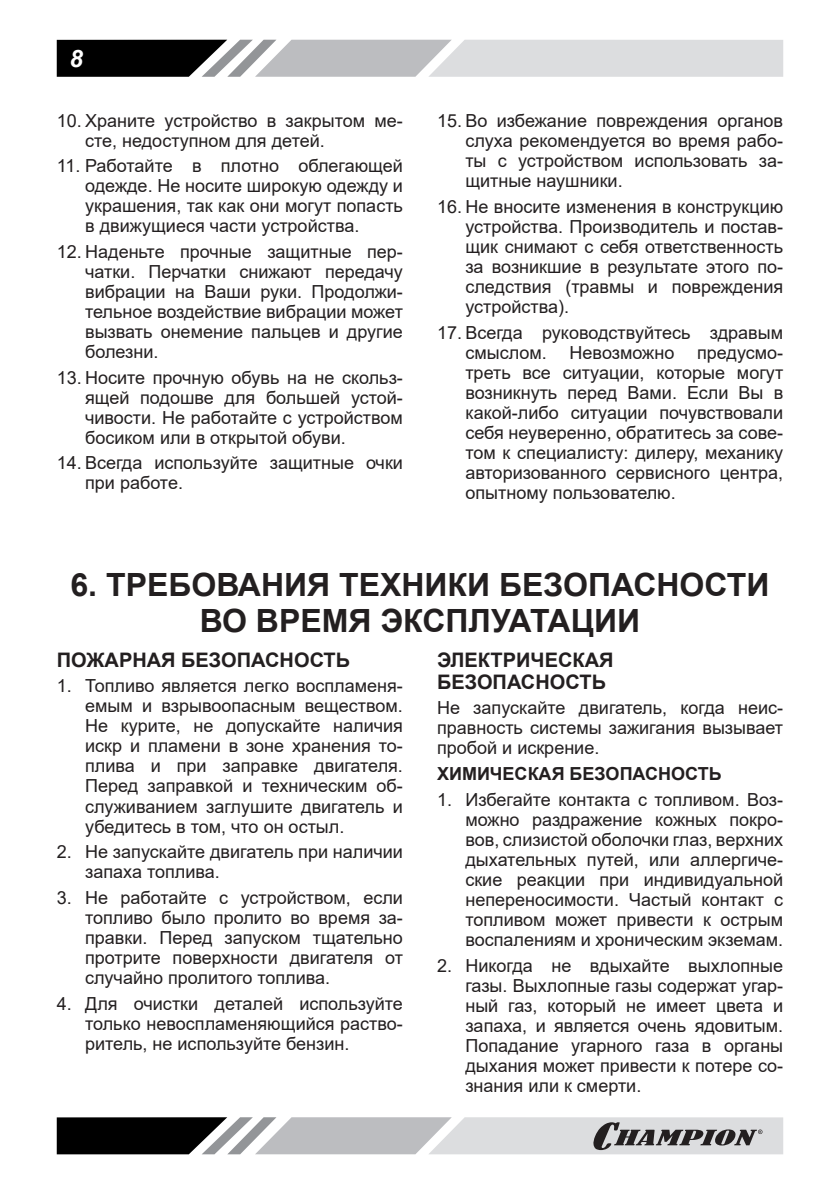
<style>
.page{position:relative;width:840px;height:1191px;background:#fff}
.page>*{position:absolute;margin:0;border:0;box-sizing:border-box;transform-origin:0 0}
.t1{font:700 32px/36px "Arial";color:#231f20;text-align:center}
.t2{font:italic 700 24px "Arial";color:#fff}
.t3{font:700 20px/22px "Arial";color:#231f20}
.t4{font:18px/20px "Arial";color:#231f20;text-align:justify}
.t5{font:700 18px "Arial";color:#231f20}
</style>
<div class="page">
<svg style="left:57px;top:40px;width:725px;height:37px;background:#a7a8a9"></svg>
<svg style="left:57px;top:1117px;width:725px;height:37px;background:#9c9c9e"></svg>
<h2 class="t2" style="left:70px;top:42px;width:15px">8</h2>
<p class="t4" style="left:85px;top:110px;width:319px;text-indent:-28px">10. Храните устройство в закрытом ме&shy;сте, недоступном для детей.</p>
<p class="t4" style="left:85px;top:156px;width:319px;text-indent:-28px">11. Работайте в плотно облегающей одежде. Не носите широкую одежду и украшения, так как они могут попасть в движущиеся части устройства.</p>
<p class="t4" style="left:85px;top:241px;width:319px;text-indent:-28px">12. Наденьте прочные защитные пер&shy;чатки. Перчатки снижают передачу вибрации на Ваши руки. Продолжи&shy;тельное воздействие вибрации может вызвать онемение пальцев и другие болезни.</p>
<p class="t4" style="left:85px;top:367px;width:319px;text-indent:-28px">13. Носите прочную обувь на не скольз&shy;ящей подошве для большей устой&shy;чивости. Не работайте с устройством босиком или в открытой обуви.</p>
<p class="t4" style="left:85px;top:453px;width:319px;text-indent:-28px">14. Всегда используйте защитные очки при работе.</p>
<p class="t4" style="left:465px;top:111px;width:319px;text-indent:-28px">15. Во избежание повреждения органов слуха рекомендуется во время рабо&shy;ты с устройством использовать за&shy;щитные наушники.</p>
<p class="t4" style="left:465px;top:197px;width:319px;text-indent:-28px">16. Не вносите изменения в конструкцию устройства. Производитель и постав&shy;щик снимают с себя ответственность за возникшие в результате этого по&shy;следствия (травмы и повреждения устройства).</p>
<p class="t4" style="left:465px;top:322px;width:319px;text-indent:-28px">17. Всегда руководствуйтесь здравым смыслом.</p>
<p class="t4" style="left:569px;top:342px;width:106px">Невозможно</p>
<p class="t4" style="left:465px;top:342px;width:319px;text-indent:231px">предусмо&shy;треть все ситуации, которые могут возникнуть перед Вами. Если Вы в какой-либо ситуации почувствовали себя неуверенно, обратитесь за сове&shy;том к специалисту: дилеру, механику авторизованного сервисного центра, опытному пользователю.</p>
<h1 class="t1" style="left:70px;top:567px;width:700px">6. ТРЕБОВАНИЯ ТЕХНИКИ БЕЗОПАСНОСТИ<br>ВО ВРЕМЯ ЭКСПЛУАТАЦИИ</h1>
<p class="t3" style="left:57px;top:649px;width:295px">ПОЖАРНАЯ БЕЗОПАСНОСТЬ</p>
<p class="t4" style="left:85px;top:676px;width:319px;text-indent:-28px">1. Топливо является легко воспламеня&shy;емым и взрывоопасным веществом.<br>Не курите, не допускайте наличия искр и пламени в зоне хранения то&shy;плива и при заправке двигателя.<br>Перед заправкой и техническим об&shy;служиванием заглушите двигатель и убедитесь в том, что он остыл.</p>
<p class="t4" style="left:85px;top:841px;width:319px;text-indent:-28px">2. Не запускайте двигатель при наличии запаха топлива.</p>
<p class="t4" style="left:85px;top:887px;width:319px;text-indent:-28px">3. Не работайте с устройством, если топливо было пролито во время за&shy;правки. Перед запуском тщательно протрите поверхности двигателя от случайно пролитого топлива.</p>
<p class="t4" style="left:85px;top:993px;width:319px;text-indent:-28px">4. Для очистки деталей используйте только невоспламеняющийся раство&shy;ритель, не используйте бензин.</p>
<p class="t3" style="left:437px;top:649px;width:178px">ЭЛЕКТРИЧЕСКАЯ<br>БЕЗОПАСНОСТЬ</p>
<p class="t4" style="left:437px;top:698px;width:347px">Не запускайте двигатель, когда неис&shy;правность системы зажигания вызывает пробой и искрение.</p>
<p class="t5" style="left:437px;top:761px;width:286px">ХИМИЧЕСКАЯ БЕЗОПАСНОСТЬ</p>
<p class="t4" style="left:465px;top:789px;width:319px;text-indent:-28px">1. Избегайте контакта с топливом. Воз&shy;можно раздражение кожных покро&shy;вов, слизистой оболочки глаз, верхних дыхательных путей, или аллергиче&shy;ские реакции при индивидуальной непереносимости. Частый контакт с топливом может привести к острым воспалениям и хроническим экземам.</p>
<p class="t4" style="left:465px;top:955px;width:319px;text-indent:-28px">2. Никогда не вдыхайте выхлопные газы. Выхлопные газы содержат угар&shy;ный газ, который не имеет цвета и запаха, и является очень ядовитым.<br>Попадание угарного газа в органы дыхания может привести к потере со&shy;знания или к смерти.</p>
</div>
